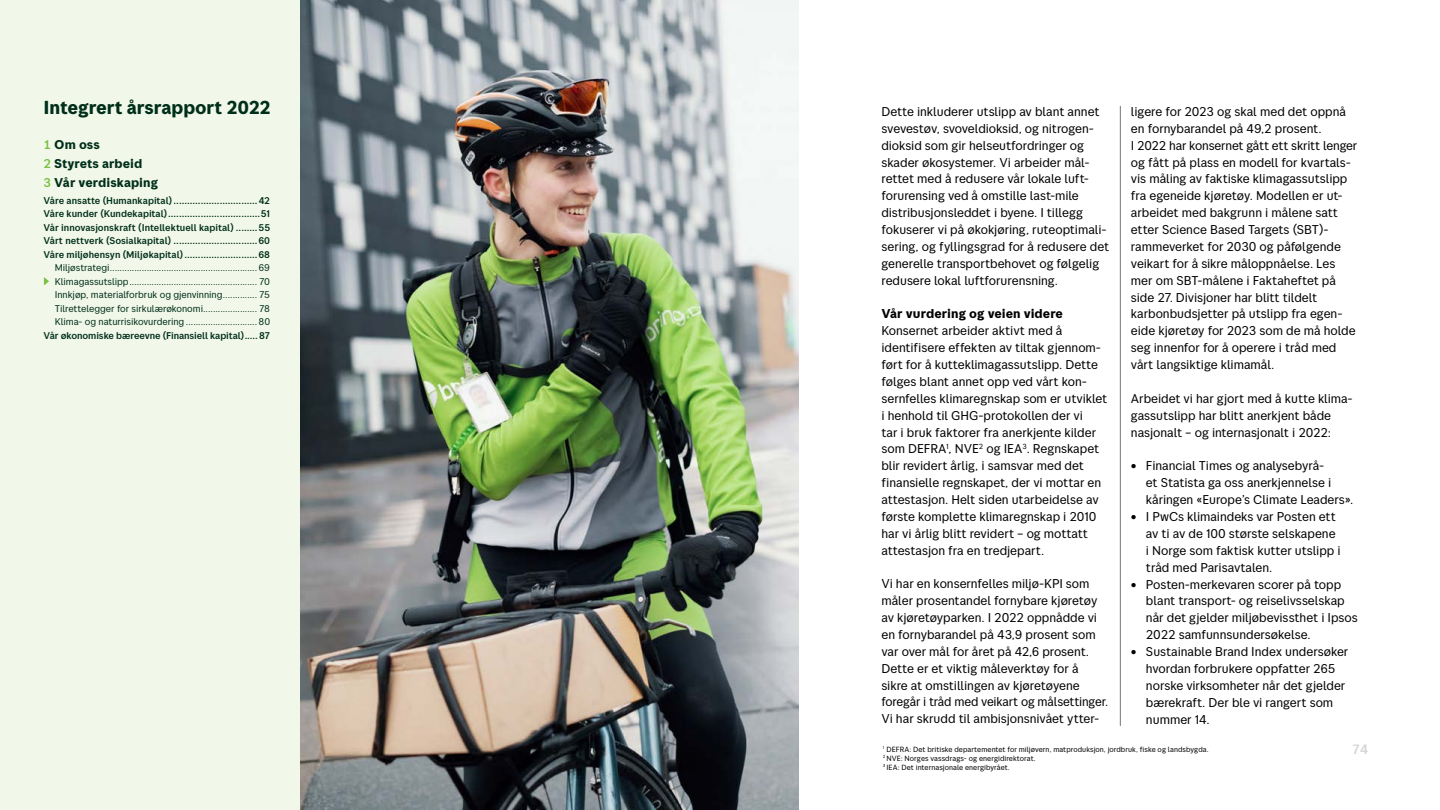
<style>
.page{position:relative;width:1440px;height:810px;background:#fff}
.page>*{position:absolute;margin:0;border:0;box-sizing:border-box;transform-origin:0 0}
.t1{font:700 18.75px "Posten Sans";letter-spacing:-.005em;color:#002f19}
.t2{font:500 13.5px "Posten Sans";color:#d6d6d6}
.t3{font:12.75px/16.9px "Posten Sans";letter-spacing:-.005em;color:#000}
.t4{font:700 12.75px/18.8px "Posten Sans";color:#002f19}
.t5{font:700 12.75px "Posten Sans";letter-spacing:.005em;color:#000}
.t6{font:500 9.75px/13.5px "Posten Sans";letter-spacing:-.005em;color:#002f19;text-align:justify}
.t7{font:9.75px/13.5px "Posten Sans";letter-spacing:-.01em;color:#002f19;text-align:justify}
.t8{font:7.5px/9px "Posten Sans";letter-spacing:.005em;color:#000}
.s1{font-weight:500;color:#7bc144}
</style>
<div class="page">
<div style="left:0;top:0;width:300px;height:810px;background:#f1f7e9"></div>
<img style="left:300px;top:0;width:499px;height:810px">
<hr style="left:1120px;top:106px;width:1px;height:620px;background:#767676">
<svg style="left:44px;top:277px;width:5px;height:8px"></svg>
<h1 class="t1" style="left:43px;top:96px;width:229px">Integrert årsrapport 2022</h1>
<p class="t4" style="left:43px;top:135px;width:116px"><span class="s1">1</span> Om oss<br><span class="s1">2</span> Styrets arbeid<br><span class="s1">3</span> Vår verdiskaping</p>
<p class="t6" style="left:43px;top:194px;width:228px">Våre ansatte (Humankapital)...............................42<br>Våre kunder (Kundekapital)..................................51<br>Vår innovasjonskraft (Intellektuell kapital) ........55<br>Vårt nettverk (Sosialkapital) ...............................60<br>Våre miljøhensyn (Miljøkapital)...........................68</p>
<p class="t7" style="left:55px;top:261px;width:217px">Miljøstrategi............................................................69<br>Klimagassutslipp.................................................... 70<br>Innkjøp, materialforbruk og gjenvinning.............. 75<br>Tilrettelegger for sirkulærøkonomi...................... 78<br>Klima- og naturrisikovurdering .............................80</p>
<p class="t6" style="left:43px;top:329px;width:202px">Vår økonomiske bæreevne (Finansiell kapital)</p>
<p class="t6" style="left:259px;top:329px;width:12px">87</p>
<p class="t3" style="left:1131px;top:103px;width:228px">ligere for 2023 og skal med det oppnå en fornybarandel på 49,2 prosent.<br>I 2022 har konsernet gått ett skritt lenger og fått på plass en modell for kvartals&shy;vis måling av faktiske klimagassutslipp fra egeneide kjøretøy. Modellen er ut&shy;arbeidet med bakgrunn i målene satt etter Science Based Targets (SBT)- rammeverket for 2030 og påfølgende veikart for å sikre måloppnåelse. Les mer om SBT-målene i Faktaheftet på side 27. Divisjoner har blitt tildelt karbonbudsjetter på utslipp fra egen&shy;eide kjøretøy for 2023 som de må holde seg innenfor for å operere i tråd med vårt langsiktige klimamål.</p>
<p class="t3" style="left:1131px;top:390px;width:223px">Arbeidet vi har gjort med å kutte klima&shy;gassutslipp har blitt anerkjent både nasjonalt – og internasjonalt i 2022:</p>
<p class="t3" style="left:1146px;top:457px;width:209px;text-indent:-15px">• Financial Times og analysebyrå-<br>et Statista ga oss anerkjennelse i kåringen «Europe’s Climate Leaders».</p>
<p class="t3" style="left:1146px;top:508px;width:196px;text-indent:-15px">• I PwCs klimaindeks var Posten ett av ti av de 100 største selskapene i Norge som faktisk kutter utslipp i tråd med Parisavtalen.</p>
<p class="t3" style="left:1146px;top:575px;width:213px;text-indent:-15px">• Posten-merkevaren scorer på topp blant transport- og reiselivsselskap når det gjelder miljøbevissthet i Ipsos 2022 samfunnsundersøkelse.</p>
<p class="t3" style="left:1146px;top:643px;width:204px;text-indent:-15px">• Sustainable Brand Index undersøker hvordan forbrukere oppfatter 265 norske virksomheter når det gjelder bærekraft. Der ble vi rangert som nummer 14.</p>
<p class="t8" style="left:883px;top:744px;width:327px"><sup>1</sup> DEFRA: Det britiske departementet for miljøvern, matproduksjon, jordbruk, fiske og landsbygda.<br><sup>2</sup> NVE: Norges vassdrags- og energidirektorat.<br><sup>3</sup> IEA: Det internasjonale energibyrået.</p>
<p class="t3" style="left:881px;top:103px;width:229px">Dette inkluderer utslipp av blant annet svevestøv, svoveldioksid, og nitrogen&shy;dioksid som gir helseutfordringer og skader økosystemer. Vi arbeider mål&shy;rettet med å redusere vår lokale luft&shy;forurensing ved å omstille last-mile distribusjonsleddet i byene. I tillegg fokuserer vi på økokjøring, ruteoptimali&shy;sering, og fyllingsgrad for å redusere det generelle transportbehovet og følgelig redusere lokal luftforurensning.</p>
<p class="t5" style="left:881px;top:306px;width:183px">Vår vurdering og veien videre</p>
<p class="t3" style="left:881px;top:322px;width:227px">Konsernet arbeider aktivt med å identifisere effekten av tiltak gjennom&shy;ført for å kutteklimagassutslipp. Dette følges blant annet opp ved vårt kon&shy;sernfelles klimaregnskap som er utviklet i henhold til GHG-protokollen der vi<br>tar i bruk faktorer fra anerkjente kilder som DEFRA<sup>1</sup>, NVE<sup>2</sup> og IEA<sup>3</sup>. Regnskapet blir revidert årlig, i samsvar med det finansielle regnskapet, der vi mottar en attestasjon. Helt siden utarbeidelse av første komplette klimaregnskap i 2010 har vi årlig blitt revidert – og mottatt attestasjon fra en tredjepart.</p>
<p class="t3" style="left:881px;top:575px;width:228px">Vi har en konsernfelles miljø-KPI som måler prosentandel fornybare kjøretøy av kjøretøyparken. I 2022 oppnådde vi en fornybarandel på 43,9 prosent som var over mål for året på 42,6 prosent.<br>Dette er et viktig måleverktøy for å sikre at omstillingen av kjøretøyene foregår i tråd med veikart og målsettinger.<br>Vi har skrudd til ambisjonsnivået ytter-</p>
<p class="t2" style="left:1352px;top:742px;width:18px">74</p>
</div>
